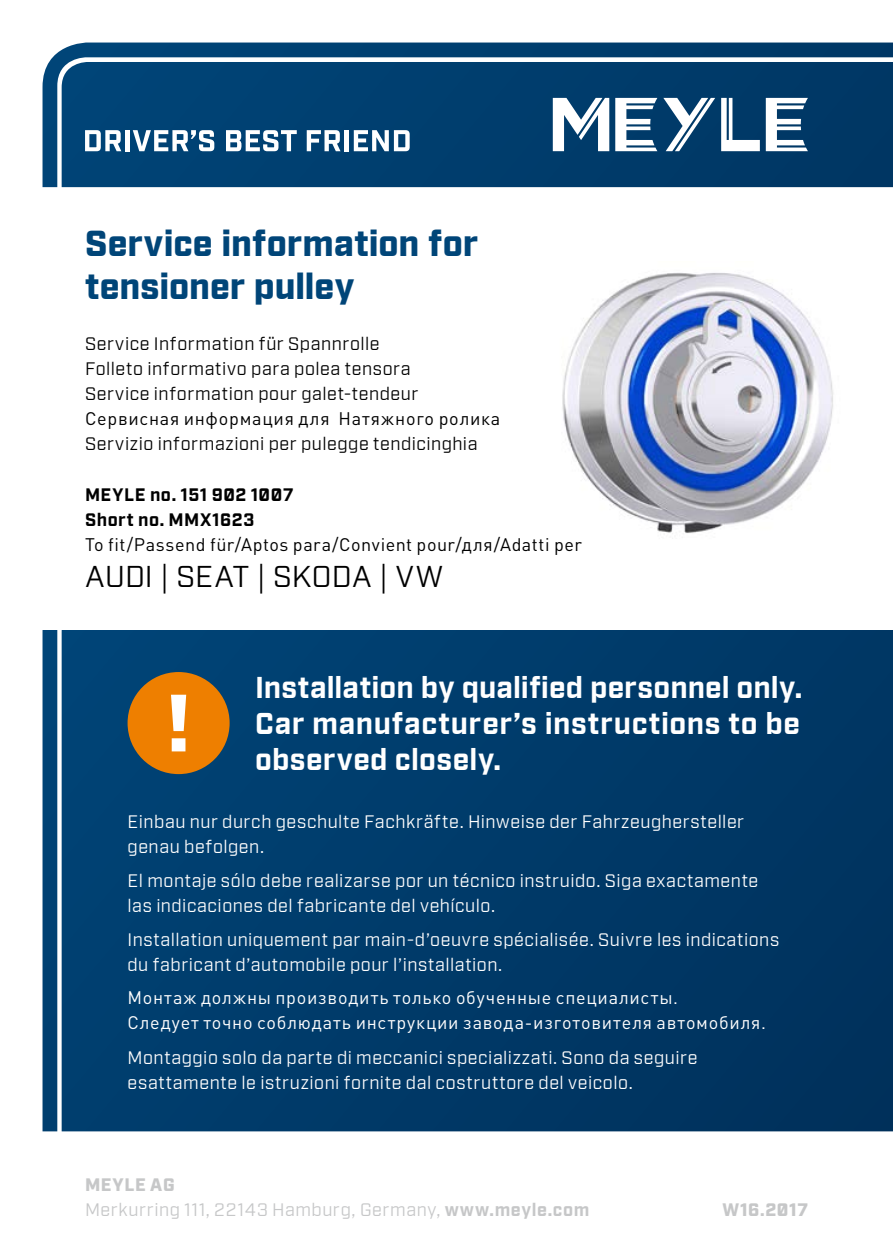
<style>
.page{position:relative;width:893px;height:1259px;background:#fff}
.page>*{position:absolute;margin:0;border:0;box-sizing:border-box;transform-origin:0 0}
.t1{font:900 36px/43.2px "Industry Meyle";color:#004578}
.t2{font:700 30px/36px "Industry Meyle";letter-spacing:.015em;color:#fff;text-align:justify}
.t3{font:30px "Industry Meyle";letter-spacing:.005em;color:#000}
.t4{font:18px/25.2px "Industry Meyle";letter-spacing:.03em;color:#fff}
.t5{font:18px/25.2px "Industry Meyle";letter-spacing:.03em;color:#000}
.t6{font:18px/25.2px "DIN Pro";letter-spacing:.045em;color:#fff}
.t7{font:18px "DIN Pro";letter-spacing:.04em;color:#000}
.t8{font:18px/25.2px "Industry Meyle";letter-spacing:.03em;color:#c6c7c8}
.t9{font:700 18px/25.2px "Industry Meyle";letter-spacing:.03em;color:#000}
.t10{font:900 18px "Industry Meyle";letter-spacing:.035em;color:#c6c7c8}
.s1{font-weight:900}
.s2{font-weight:700}
</style>
<div class="page">
<img style="left:562px;top:273px;width:272px;height:260px">
<svg style="left:43px;top:43px;width:850px;height:144px;background:#0c4774"></svg>
<svg style="left:766px;top:98px;width:42px;height:53px"></svg>
<svg style="left:721px;top:98px;width:39px;height:53px"></svg>
<svg style="left:663px;top:98px;width:52px;height:53px"></svg>
<svg style="left:615px;top:98px;width:42px;height:53px"></svg>
<svg style="left:553px;top:98px;width:56px;height:53px"></svg>
<svg style="left:43px;top:630px;width:850px;height:501px;background:#013b69"></svg>
<div style="left:128px;top:672px;width:102px;height:102px;background:#ee7f00;border-radius:50%"></div>
<svg style="left:171px;top:694px;width:15px;height:57px"></svg>
<svg style="left:85px;top:130px;width:36px;height:21px"></svg>
<div style="left:125px;top:130px;width:5px;height:21px;background:#fff"></div>
<svg style="left:133px;top:130px;width:81px;height:21px"></svg>
<svg style="left:226px;top:130px;width:71px;height:21px"></svg>
<svg style="left:307px;top:130px;width:33px;height:21px"></svg>
<div style="left:344px;top:130px;width:5px;height:21px;background:#fff"></div>
<svg style="left:354px;top:130px;width:56px;height:21px"></svg>
<h1 class="t1" style="left:85px;top:224px;width:395px">Service information for tensioner pulley</h1>
<p class="t5" style="left:85px;top:331px;width:335px">Service Information für Spannrolle<br>Folleto informativo para polea tensora<br>Service information pour galet-tendeur</p>
<p class="t7" style="left:85px;top:405px;width:417px">Сервисная информация для Натяжного ролика</p>
<p class="t5" style="left:85px;top:432px;width:394px">Servizio informazioni per pulegge tendicinghia</p>
<p class="t9" style="left:85px;top:482px;width:210px">MEYLE no. 151 902 1007<br>Short no. MMX1623</p>
<p class="t7" style="left:85px;top:531px;width:498px">To fit/Passend für/Aptos para/Convient pour/для/Adatti per</p>
<h2 class="t3" style="left:85px;top:559px;width:360px">AUDI | SEAT | SKODA | VW</h2>
<h2 class="t2" style="left:255px;top:671px;width:549px">Installation by qualified personnel only.<br>Car manufacturer’s instructions to be observed closely.</h2>
<p class="t4" style="left:128px;top:809px;width:618px">Einbau nur durch geschulte Fachkräfte. Hinweise der Fahrzeughersteller genau befolgen.</p>
<p class="t4" style="left:128px;top:868px;width:632px">El montaje sólo debe realizarse por un técnico instruido. Siga exactamente las indicaciones del fabricante del vehículo.</p>
<p class="t4" style="left:128px;top:927px;width:653px">Installation uniquement par main-d’oeuvre spécialisée. Suivre les indications du fabricant d’automobile pour l’installation.</p>
<p class="t6" style="left:128px;top:984px;width:640px">Монтаж должны производить только обученные специалисты.<br>Следует точно соблюдать инструкции завода-изготовителя автомобиля.</p>
<p class="t4" style="left:128px;top:1045px;width:571px">Montaggio solo da parte di meccanici specializzati. Sono da seguire esattamente le istruzioni fornite dal costruttore del veicolo.</p>
<p class="t8" style="left:85px;top:1172px;width:506px"><span class="s1">MEYLE AG<br></span>Merkurring 111, 22143 Hamburg, Germany, <span class="s2">www.meyle.com</span></p>
<p class="t10" style="left:723px;top:1199px;width:87px">W16.2017</p>
</div>
